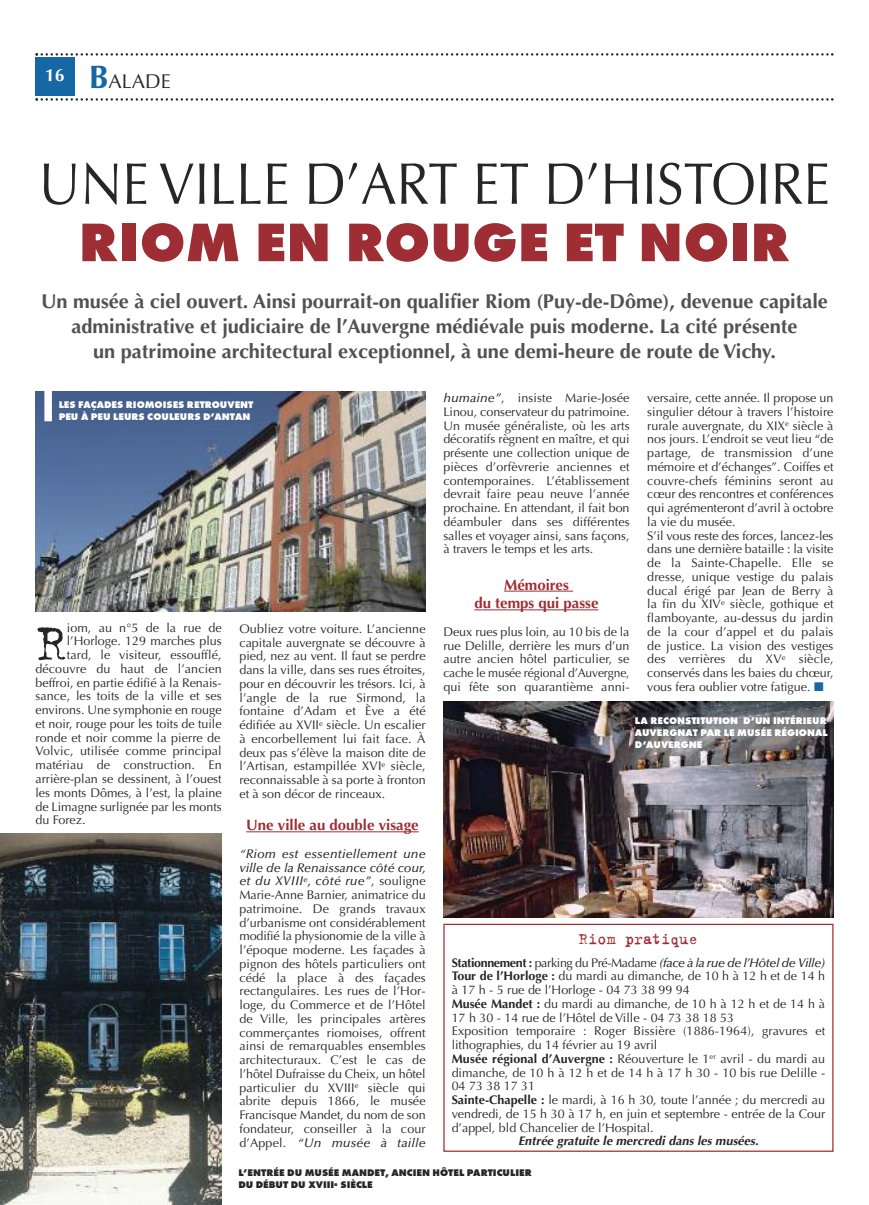
<style>
.page{position:relative;width:869px;height:1205px;background:#fff}
.page>*{position:absolute;margin:0;border:0;box-sizing:border-box;transform-origin:0 0}
.t1{font:58.75px "Optima";color:#272627;scale:.91 1}
.t2{font:58.5px "Trixie Text";color:#272627;scale:.95 1}
.t3{font:800 56.25px "Futura T";color:#9e2e34}
.t4{font:700 20px/25px "Optima";color:#525152;text-align:center}
.t5{font:20px "Optima";color:#272627}
.t6{font:17.5px "Trixie";color:#9e2e34;scale:.95 1}
.t7{font:700 17.5px "Optima";color:#fff}
.t8{font:700 15px/18.8px "Optima";color:#9e2e34;text-align:center}
.t9{font:12.5px/13.8px "Optima";color:#272627;text-align:justify}
.t10{font:italic 700 12.5px "Optima";letter-spacing:.005em;color:#272627}
.t11{font:800 10px/12px "Futura T";color:#fff}
.t12{font:800 10px/12px "Futura T";color:#272627}
.s1{font-weight:700;font-size:32.5px;color:#1668a4}
.s2{font-weight:500;font-style:italic}
.s3{color:#1668a4}
.s4{font-weight:700}
</style>
<div class="page">
<svg style="left:35px;top:53px;width:798px;height:3px"></svg>
<svg style="left:35px;top:98px;width:798px;height:3px"></svg>
<div style="left:35px;top:57px;width:39px;height:39px;background:#1668a4"></div>
<hr style="left:246px;top:831px;width:172px;height:1px;background:#9e2e34">
<hr style="left:504px;top:591px;width:68px;height:1px;background:#9e2e34">
<hr style="left:474px;top:609px;width:124px;height:1px;background:#9e2e34">
<div style="left:443px;top:924px;width:390px;height:228px;border:1px solid #9e2e34"></div>
<img style="left:35px;top:391px;width:390px;height:220px">
<img style="left:0;top:834px;width:221px;height:371px">
<img style="left:443px;top:702px;width:390px;height:216px">
<div style="left:44px;top:391px;width:8px;height:30px;background:#fff"></div>
<h3 class="t7" style="left:45px;top:68px;width:21px">16</h3>
<h3 class="t5" style="left:89px;top:73px;width:84px"><span class="s1">B</span>ALADE</h3>
<h1 class="t1" style="left:39px;top:160px;width:870px">UNE VILLE D’ART ET D’HISTOIRE</h1>
<h3 class="t3" style="left:79px;top:209px;width:712px">RIOM EN ROUGE ET NOIR</h3>
<p class="t4" style="left:41px;top:291px;width:788px">Un musée à ciel ouvert. Ainsi pourrait-on qualifier Riom (Puy-de-Dôme), devenue capitale administrative et judiciaire de l’Auvergne médiévale puis moderne. La cité présente<br>un patrimoine architectural exceptionnel, à une demi-heure de route de Vichy.</p>
<p class="t11" style="left:59px;top:398px;width:196px">LES FAÇADES RIOMOISES RETROUVENT<br>PEU À PEU LEURS COULEURS D’ANTAN</p>
<h2 class="t2" style="left:35px;top:605px;width:34px">R</h2>
<p class="t9" style="left:67px;top:622px;width:156px">iom, au n°5 de la rue de</p>
<p class="t9" style="left:67px;top:635px;width:156px">l’Horloge. 129 marches plus</p>
<p class="t9" style="left:67px;top:649px;width:156px">tard, le visiteur, essoufflé,</p>
<p class="t9" style="left:35px;top:663px;width:188px">découvre du haut de l’ancien</p>
<p class="t9" style="left:35px;top:677px;width:188px">beffroi, en partie édifié à la Renais-</p>
<p class="t9" style="left:35px;top:690px;width:188px">sance, les toits de la ville et ses</p>
<p class="t9" style="left:35px;top:704px;width:188px">environs. Une symphonie en rouge</p>
<p class="t9" style="left:35px;top:718px;width:188px">et noir, rouge pour les toits de tuile</p>
<p class="t9" style="left:35px;top:732px;width:186px">ronde et noir comme la pierre de</p>
<p class="t9" style="left:35px;top:745px;width:188px">Volvic, utilisée comme principal</p>
<p class="t9" style="left:35px;top:759px;width:188px">matériau de construction. En</p>
<p class="t9" style="left:35px;top:773px;width:188px">arrière-plan se dessinent, à l’ouest</p>
<p class="t9" style="left:35px;top:787px;width:188px">les monts Dômes, à l’est, la plaine</p>
<p class="t9" style="left:35px;top:800px;width:188px">de Limagne surlignée par les monts</p>
<p class="t9" style="left:35px;top:814px;width:52px">du Forez.</p>
<p class="t9" style="left:239px;top:623px;width:188px">Oubliez votre voiture. L’ancienne capitale auvergnate se découvre à pied, nez au vent. Il faut se perdre dans la ville, dans ses rues étroites, pour en découvrir les trésors. Ici, à l’angle de la rue Sirmond, la fontaine d’Adam et Ève a été édifiée au XVII<sup>e</sup> siècle. Un escalier à encorbellement lui fait face. À deux pas s’élève la maison dite de l’Artisan, estampillée XVI<sup>e</sup> siècle, reconnaissable à sa porte à fronton et à son décor de rinceaux.</p>
<p class="t8" style="left:246px;top:817px;width:174px">Une ville au double visage</p>
<p class="t9" style="left:239px;top:848px;width:188px"><span class="s2">“Riom est essentiellement une ville de la Renaissance côté cour, et du XVIII</span><sup>e</sup><span class="s2">, côté rue”</span>, souligne Marie-Anne Barnier, animatrice du patrimoine. De grands travaux d’urbanisme ont considérablement modifié la physionomie de la ville à l’époque moderne. Les façades à pignon des hôtels particuliers ont cédé la place à des façades rectangulaires. Les rues de l’Hor&shy;loge, du Commerce et de l’Hôtel de Ville, les principales artères commerçantes riomoises, offrent ainsi de remarquables ensembles architecturaux. C’est le cas de l’hôtel Dufraisse du Cheix, un hôtel particulier du XVIII<sup>e</sup> siècle qui abrite depuis 1866, le musée Francisque Mandet, du nom de son fondateur, conseiller à la cour d’Appel. <span class="s2">“Un musée à taille</span></p>
<p class="t9" style="left:443px;top:392px;width:188px"><span class="s2">humaine”</span>, insiste Marie-Josée Linou, conservateur du patrimoine.<br>Un musée généraliste, où les arts décoratifs règnent en maître, et qui présente une collection unique de pièces d’orfèvrerie anciennes et contemporaines. L’établissement devrait faire peau neuve l’année prochaine. En attendant, il fait bon déambuler dans ses différentes salles et voyager ainsi, sans façons, à travers le temps et les arts.</p>
<p class="t8" style="left:474px;top:576px;width:126px">Mémoires<br>du temps qui passe</p>
<p class="t9" style="left:443px;top:626px;width:188px">Deux rues plus loin, au 10 bis de la rue Delille, derrière les murs d’un autre ancien hôtel particulier, se cache le musée régional d’Auvergne, qui fête son quarantième anni-</p>
<p class="t9" style="left:647px;top:392px;width:188px;text-align:left">versaire, cette année. Il propose un singulier détour à travers l’histoire rurale auvergnate, du XIX<sup>e</sup> siècle à nos jours. L’endroit se veut lieu “de partage, de transmission d’une mémoire et d’échanges”. Coiffes et couvre-chefs féminins seront au cœur des rencontres et conférences qui agrémenteront d’avril à octobre la vie du musée.<br>S’il vous reste des forces, lancez-les dans une dernière bataille : la visite de la Sainte-Chapelle. Elle se dresse, unique vestige du palais ducal érigé par Jean de Berry à la fin du XIV<sup>e</sup> siècle, gothique et flamboyante, au-dessus du jardin de la cour d’appel et du palais de justice. La vision des vestiges des verrières du XV<sup>e</sup> siècle, conservés dans les baies du chœur, vous fera oublier votre fatigue. <span class="s3">■</span></p>
<p class="t11" style="left:634px;top:714px;width:194px;text-align:justify">LA RECONSTITUTION D’UN INTÉRIEUR AUVERGNAT PAR LE MUSÉE RÉGIONAL D’AUVERGNE</p>
<h3 class="t6" style="left:578px;top:928px;width:127px">Riom pratique</h3>
<p class="t9" style="left:451px;top:956px;width:375px;text-align:left"><span class="s4">Stationnement :</span> parking du Pré-Madame <span class="s2">(face à la rue de l’Hôtel de Ville)<br></span><span class="s4">Tour de l’Horloge :</span> du mardi au dimanche, de 10 h à 12 h et de 14 h à 17 h - 5 rue de l’Horloge - 04 73 38 99 94<br><span class="s4">Musée Mandet :</span> du mardi au dimanche, de 10 h à 12 h et de 14 h à 17 h 30 - 14 rue de l’Hôtel de Ville - 04 73 38 18 53<br>Exposition temporaire : Roger Bissière (1886-1964), gravures et lithographies, du 14 février au 19 avril<br><span class="s4">Musée régional d’Auvergne :</span> Réouverture le 1<sup>er</sup> avril - du mardi au dimanche, de 10 h à 12 h et de 14 h à 17 h 30 - 10 bis rue Delille - 04 73 38 17 31<br><span class="s4">Sainte-Chapelle :</span> le mardi, à 16 h 30, toute l’année ; du mercredi au vendredi, de 15 h 30 à 17 h, en juin et septembre - entrée de la Cour d’appel, bld Chancelier de l’Hospital.</p>
<p class="t10" style="left:518px;top:1136px;width:242px">Entrée gratuite le mercredi dans les musées.</p>
<p class="t12" style="left:238px;top:1167px;width:295px">L’ENTRÉE DU MUSÉE MANDET, ANCIEN HÔTEL PARTICULIER<br>DU DÉBUT DU XVIII<sup>e</sup> SIÈCLE</p>
</div>
